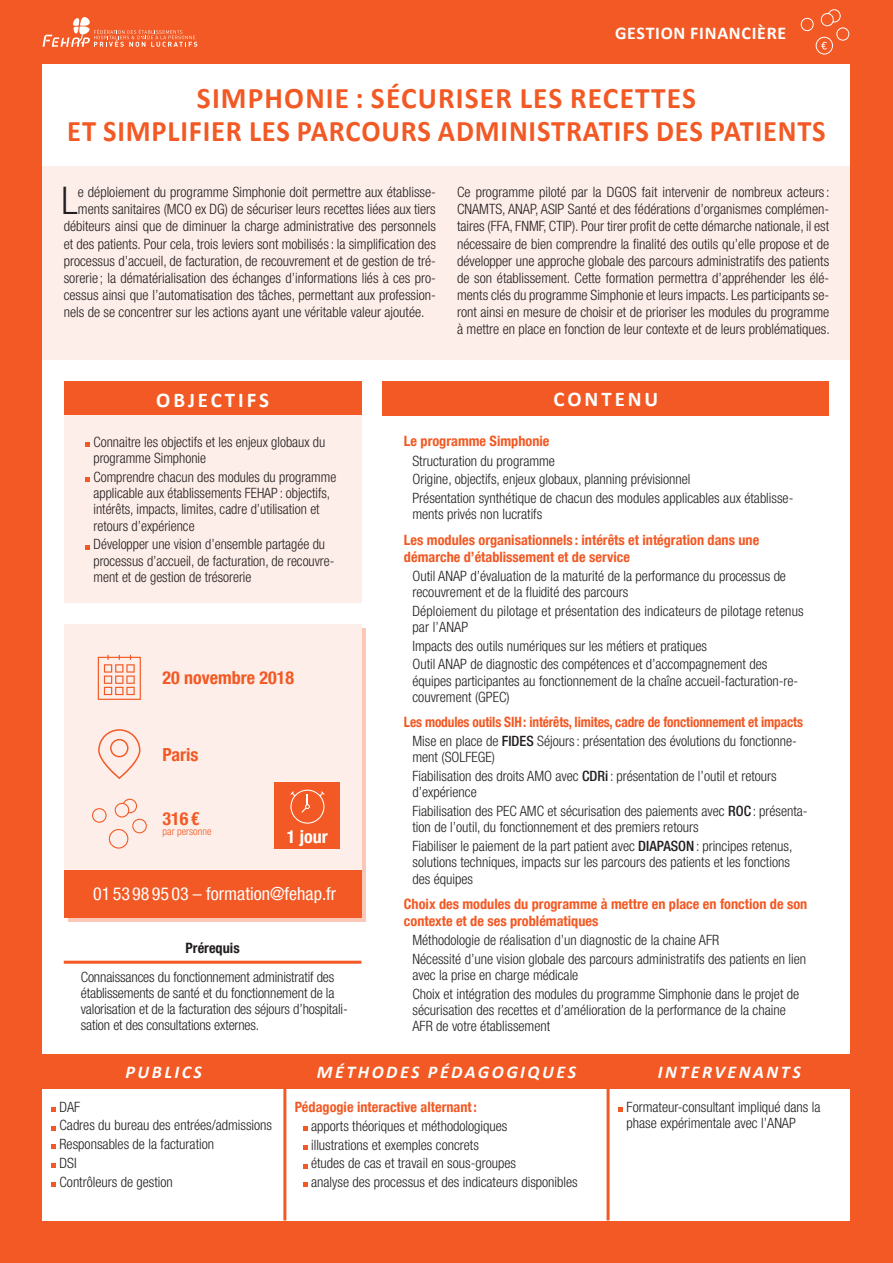
<style>
.page{position:relative;width:893px;height:1263px;background:#f25924}
.page>*{position:absolute;margin:0;border:0;box-sizing:border-box;transform-origin:0 0}
.Chapeau{font:300 condensed 38.25px "Helvetica Neue LT Com";color:#231f20}
.T1{font:700 30px/33px "Calibri";letter-spacing:.03em;color:#f25924;text-align:center}
.t1{font:700 21px "Calibri";letter-spacing:.14em;color:#fff}
.t2{font:italic 700 18px "Calibri";letter-spacing:.14em;color:#fff}
.t3{font:condensed 18px "Helvetica Neue LT Com";color:#fff}
.t4{font:700 condensed 18px "Helvetica Neue LT Com";color:#f25924}
.t5{font:700 18px "Calibri";letter-spacing:.04em;color:#fff}
.t6{font:700 condensed 18px "Helvetica Neue LT Com";color:#fff}
.Liste{font:300 condensed 14.25px/16.2px "Helvetica Neue LT Com";color:#231f20}
.Corp{font:300 condensed 14.25px/17.1px "Helvetica Neue LT Com";color:#231f20;text-align:justify}
.Chapeau-2{font:300 condensed 14.25px "Helvetica Neue LT Com";color:#231f20}
.Intertitre{font:700 condensed 14.25px/17.1px "Helvetica Neue LT Com";color:#f25924}
.Intertitre-2{font:700 condensed 14.25px "Helvetica Neue LT Com";color:#f25924;scale:.94 1}
.Intertitre-3{font:700 condensed 14.25px "Helvetica Neue LT Com";color:#231f20}
.t7{font:300 condensed 10.5px "Helvetica Neue LT Com";color:#f25924}
.s1{font-weight:500}
</style>
<div class="page">
<div style="left:43px;top:64px;width:807px;height:1156px;background:#fff"></div>
<svg style="left:43px;top:17px;width:154px;height:30px"></svg>
<svg style="left:801px;top:9px;width:48px;height:46px"></svg>
<div style="left:68px;top:628px;width:298px;height:293px;background:linear-gradient(to right,#fbc8b7,#fbc8b7)"></div>
<div style="left:383px;top:381px;width:446px;height:34px;background:#f25924"></div>
<div style="left:64px;top:382px;width:297px;height:34px;background:#f25924"></div>
<div style="left:64px;top:416px;width:297px;height:187px;background:#feeee9"></div>
<svg style="left:85px;top:443px;width:4px;height:4px"></svg>
<svg style="left:85px;top:477px;width:4px;height:5px"></svg>
<svg style="left:85px;top:545px;width:4px;height:4px"></svg>
<div style="left:64px;top:624px;width:297px;height:293px;background:#feeee9"></div>
<div style="left:64px;top:870px;width:297px;height:47px;background:#f25924"></div>
<div style="left:275px;top:782px;width:65px;height:67px;background:#f25924"></div>
<div style="left:43px;top:166px;width:807px;height:194px;background:#feeee9"></div>
<svg style="left:97px;top:655px;width:44px;height:45px"></svg>
<svg style="left:98px;top:729px;width:42px;height:50px"></svg>
<svg style="left:92px;top:799px;width:55px;height:50px"></svg>
<svg style="left:290px;top:790px;width:35px;height:34px"></svg>
<div style="left:43px;top:1055px;width:242px;height:34px;background:#f25924"></div>
<div style="left:285px;top:1055px;width:323px;height:34px;background:#f25924"></div>
<div style="left:608px;top:1055px;width:242px;height:34px;background:#f25924"></div>
<hr style="left:283px;top:1055px;width:3px;height:165px;background:#f25924">
<hr style="left:607px;top:1055px;width:3px;height:165px;background:#f25924">
<svg style="left:51px;top:1107px;width:4px;height:4px"></svg>
<svg style="left:51px;top:1126px;width:4px;height:4px"></svg>
<svg style="left:51px;top:1145px;width:4px;height:4px"></svg>
<svg style="left:51px;top:1164px;width:4px;height:4px"></svg>
<svg style="left:51px;top:1182px;width:4px;height:5px"></svg>
<svg style="left:303px;top:1126px;width:5px;height:5px"></svg>
<svg style="left:303px;top:1145px;width:5px;height:4px"></svg>
<svg style="left:303px;top:1164px;width:5px;height:4px"></svg>
<svg style="left:303px;top:1183px;width:5px;height:4px"></svg>
<svg style="left:618px;top:1107px;width:4px;height:5px"></svg>
<hr style="left:64px;top:961px;width:297px;height:3px;background:#f25924">
<p class="t5" style="left:615px;top:20px;width:173px">GESTION FINANCIÈRE</p>
<p class="T1" style="left:67px;top:81px;width:760px">SIMPHONIE : SÉCURISER LES RECETTES<br>ET SIMPLIFIER LES PARCOURS ADMINISTRATIFS DES PATIENTS</p>
<p class="Chapeau" style="left:62px;top:179px;width:18px">L</p>
<p class="Chapeau-2" style="left:78px;top:184px;width:359px">e déploiement du programme Simphonie doit permettre aux établisse-</p>
<p class="Chapeau-2" style="left:78px;top:201px;width:359px">ments sanitaires (MCO ex DG) de sécuriser leurs recettes liées aux tiers</p>
<p class="Chapeau-2" style="left:64px;top:218px;width:374px">débiteurs ainsi que de diminuer la charge administrative des personnels</p>
<p class="Chapeau-2" style="left:64px;top:235px;width:374px">et des patients. Pour cela, trois leviers sont mobilisés: la simplification des</p>
<p class="Chapeau-2" style="left:64px;top:252px;width:374px">processus d’accueil, de facturation, de recouvrement et de gestion de tré-</p>
<p class="Chapeau-2" style="left:64px;top:270px;width:374px">sorerie ; la dématérialisation des échanges d’informations liés à ces pro-</p>
<p class="Chapeau-2" style="left:64px;top:287px;width:374px">cessus ainsi que l’automatisation des tâches, permettant aux profession-</p>
<p class="Chapeau-2" style="left:64px;top:304px;width:362px">nels de se concentrer sur les actions ayant une véritable valeur ajoutée.</p>
<p class="Corp" style="left:457px;top:184px;width:374px">Ce programme piloté par la DGOS fait intervenir de nombreux acteurs:<br>CNAMTS, ANAP, ASIP Santé et des fédérations d’organismes complémen&shy;taires (FFA, FNMF, CTIP). Pour tirer profit de cette démarche nationale, il est nécessaire de bien comprendre la finalité des outils qu’elle propose et de développer une approche globale des parcours administratifs des patients de son établissement. Cette formation permettra d’appréhender les élé&shy;ments clés du programme Simphonie et leurs impacts. Les participants se&shy;ront ainsi en mesure de choisir et de prioriser les modules du programme à mettre en place en fonction de leur contexte et de leurs problématiques.</p>
<p class="t1" style="left:156px;top:385px;width:114px">OBJECTIFS</p>
<p class="t1" style="left:554px;top:384px;width:106px">CONTENU</p>
<p class="Liste" style="left:94px;top:434px;width:233px">Connaitre les objectifs et les enjeux globaux du programme Simphonie</p>
<p class="Liste" style="left:94px;top:469px;width:244px">Comprendre chacun des modules du programme applicable aux établissements FEHAP : objectifs, intérêts, impacts, limites, cadre d’utilisation et retours d’expérience</p>
<p class="Liste" style="left:94px;top:536px;width:242px">Développer une vision d’ensemble partagée du processus d’accueil, de facturation, de recouvre&shy;ment et de gestion de trésorerie</p>
<p class="Intertitre" style="left:404px;top:433px;width:147px">Le programme Simphonie</p>
<p class="Liste" style="left:412px;top:452px;width:144px">Structuration du programme</p>
<p class="Liste" style="left:412px;top:471px;width:280px">Origine, objectifs, enjeux globaux, planning prévisionnel</p>
<p class="Liste" style="left:412px;top:490px;width:382px">Présentation synthétique de chacun des modules applicables aux établisse&shy;ments privés non lucratifs</p>
<p class="Intertitre" style="left:404px;top:531px;width:357px">Les modules organisationnels : intérêts et intégration dans une démarche d’établissement et de service</p>
<p class="Liste" style="left:412px;top:568px;width:375px">Outil ANAP d’évaluation de la maturité de la performance du processus de recouvrement et de la fluidité des parcours</p>
<p class="Liste" style="left:412px;top:602px;width:393px">Déploiement du pilotage et présentation des indicateurs de pilotage retenus par l’ANAP</p>
<p class="Liste" style="left:412px;top:637px;width:296px">Impacts des outils numériques sur les métiers et pratiques</p>
<p class="Liste" style="left:412px;top:656px;width:387px">Outil ANAP de diagnostic des compétences et d’accompagnement des équipes participantes au fonctionnement de la chaîne accueil-facturation-re&shy;couvrement (GPEC)</p>
<p class="Intertitre-2" style="left:404px;top:713px;width:426px">Les modules outils SIH: intérêts, limites, cadre de fonctionnement et impacts</p>
<p class="Liste" style="left:412px;top:733px;width:386px">Mise en place de <span class="s1">FIDES</span> Séjours: présentation des évolutions du fonctionne&shy;ment (SOLFEGE)</p>
<p class="Liste" style="left:412px;top:768px;width:366px">Fiabilisation des droits AMO avec <span class="s1">CDRi</span> : présentation de l’outil et retours d’expérience</p>
<p class="Liste" style="left:412px;top:803px;width:397px">Fiabilisation des PEC AMC et sécurisation des paiements avec <span class="s1">ROC</span>: présenta&shy;tion de l’outil, du fonctionnement et des premiers retours</p>
<p class="Liste" style="left:412px;top:838px;width:382px">Fiabiliser le paiement de la part patient avec <span class="s1">DIAPASON</span>: principes retenus, solutions techniques, impacts sur les parcours des patients et les fonctions des équipes</p>
<p class="Intertitre" style="left:404px;top:895px;width:405px">Choix des modules du programme à mettre en place en fonction de son contexte et de ses problématiques</p>
<p class="Liste" style="left:412px;top:932px;width:308px">Méthodologie de réalisation d’un diagnostic de la chaine AFR</p>
<p class="Liste" style="left:412px;top:950px;width:395px">Nécessité d’une vision globale des parcours administratifs des patients en lien avec la prise en charge médicale</p>
<p class="Liste" style="left:412px;top:985px;width:388px">Choix et intégration des modules du programme Simphonie dans le projet de sécurisation des recettes et d’amélioration de la performance de la chaine<br>AFR de votre établissement</p>
<p class="t4" style="left:163px;top:667px;width:133px">20 novembre 2018</p>
<p class="t4" style="left:163px;top:743px;width:37px">Paris</p>
<p class="t4" style="left:163px;top:808px;width:38px">316 €</p>
<p class="t7" style="left:163px;top:826px;width:50px">par personne</p>
<p class="t6" style="left:287px;top:826px;width:42px">1 jour</p>
<p class="t3" style="left:93px;top:883px;width:245px">01 53 98 95 03 – formation@fehap.fr</p>
<p class="Intertitre-3" style="left:186px;top:939px;width:56px">Prérequis</p>
<p class="Liste" style="left:81px;top:968px;width:268px">Connaissances du fonctionnement administratif des établissements de santé et du fonctionnement de la valorisation et de la facturation des séjours d’hospitali&shy;sation et des consultations externes.</p>
<p class="t2" style="left:125px;top:1060px;width:78px">PUBLICS</p>
<p class="t2" style="left:317px;top:1060px;width:261px">MÉTHODES PÉDAGOGIQUES</p>
<p class="t2" style="left:658px;top:1060px;width:144px">INTERVENANTS</p>
<p class="Liste" style="left:60px;top:1098px;width:22px">DAF</p>
<p class="Liste" style="left:60px;top:1117px;width:214px">Cadres du bureau des entrées/admissions</p>
<p class="Liste" style="left:60px;top:1136px;width:156px">Responsables de la facturation</p>
<p class="Liste" style="left:60px;top:1155px;width:19px">DSI</p>
<p class="Liste" style="left:60px;top:1173px;width:115px">Contrôleurs de gestion</p>
<p class="Intertitre" style="left:295px;top:1098px;width:184px">Pédagogie interactive alternant:</p>
<p class="Liste" style="left:311px;top:1118px;width:198px">apports théoriques et méthodologiques</p>
<p class="Liste" style="left:311px;top:1136px;width:169px">illustrations et exemples concrets</p>
<p class="Liste" style="left:311px;top:1155px;width:207px">études de cas et travail en sous-groupes</p>
<p class="Liste" style="left:311px;top:1174px;width:268px">analyse des processus et des indicateurs disponibles</p>
<p class="Liste" style="left:627px;top:1098px;width:195px">Formateur-consultant impliqué dans la phase expérimentale avec l’ANAP</p>
</div>
